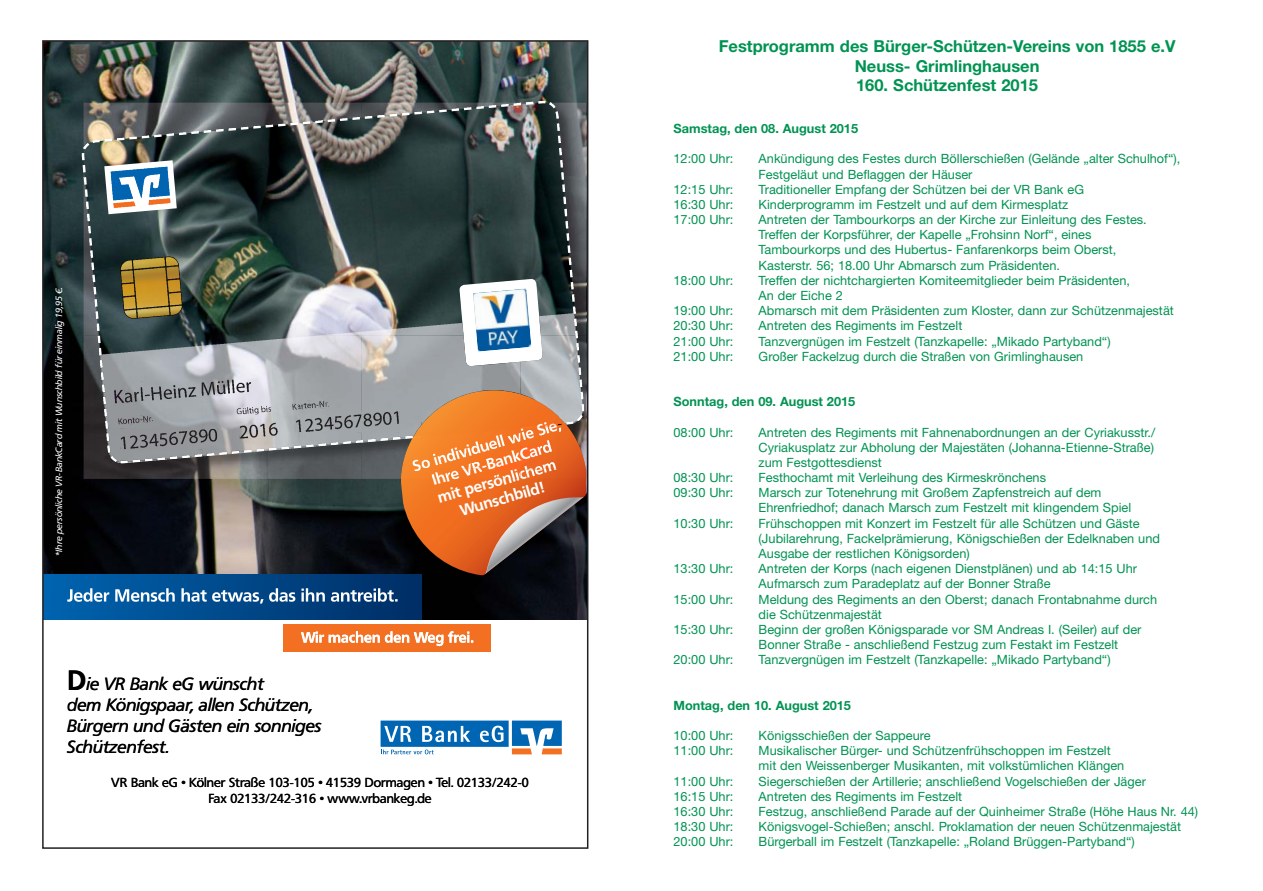
<style>
.page{position:relative;width:1263px;height:891px;background:#fff}
.page>*{position:absolute;margin:0;border:0;box-sizing:border-box;transform-origin:0 0}
.t1{font:17.55px/21px "Frutiger VR Italic+T42+NUIIBZ";color:#000}
.t2{font:700 16.5px/19.6px "Helvetica Neue";color:#009352;text-align:center}
.t3{font:15.45px/18.5px "Frutiger VR Bold+T42+BKIBDC";color:#fff;text-align:center}
.t4{font:12.9px "Frutiger VR Roman+T42+SBOMHK";color:#000}
.t5{font:12.75px/15.1px "Helvetica Neue";color:#009352}
.t6{font:700 12.75px "Helvetica Neue";color:#009352}
.t7{font:9px "Frutiger VR Italic+T42+NUIIBZ";color:#fff}
.s1{font-family:"Frutiger VR Bold+T42+BKIBDC";font-size:27.75px}
</style>
<div class="page">
<img style="left:45px;top:43px;width:540px;height:576px">
<img style="left:45px;top:574px;width:376px;height:45px">
<svg style="left:67px;top:588px;width:330px;height:15px"></svg>
<div style="left:283px;top:624px;width:208px;height:27px;background:#f36f21"></div>
<svg style="left:380px;top:720px;width:181px;height:34px"></svg>
<img style="left:401px;top:506px;width:184px;height:69px">
<img style="left:484px;top:506px;width:100px;height:68px">
<svg style="left:484px;top:512px;width:43px;height:62px;background:#996853"></svg>
<img style="left:80px;top:99px;width:505px;height:407px">
<img style="left:520px;top:468px;width:37px;height:10px">
<img style="left:520px;top:471px;width:26px;height:7px">
<img style="left:520px;top:425px;width:37px;height:43px">
<img style="left:520px;top:432px;width:28px;height:9px">
<img style="left:557px;top:424px;width:28px;height:54px">
<svg style="left:301px;top:631px;width:172px;height:15px"></svg>
<p class="t7" style="left:55px;top:555px;width:270px;rotate:-90deg">*Ihre persönliche VR-BankCard mit Wunschbild für einmalig 19,95 €.</p>
<p class="t3" style="left:435px;top:488px;width:124px;rotate:-16deg">mit persönlichem<br>Wunschbild!</p>
<h1 class="t1" style="left:67px;top:674px;width:255px"><span class="s1">D</span>ie VR Bank eG wünscht<br>dem Königspaar, allen Schützen,<br>Bürgern und Gästen ein sonniges<br>Schützenfest.</h1>
<p class="t4" style="left:208px;top:792px;width:225px">Fax 02133/242-316 • www.vrbankeg.de</p>
<p class="t4" style="left:111px;top:777px;width:419px">VR Bank eG • Kölner Straße 103-105 • 41539 Dormagen • Tel. 02133/242-0</p>
<p class="t2" style="left:718px;top:38px;width:458px">Festprogramm des Bürger-Schützen-Vereins von 1855 e.V<br>Neuss- Grimlinghausen<br>160. Schützenfest 2015</p>
<p class="t6" style="left:673px;top:124px;width:186px">Samstag, den 08. August 2015</p>
<p class="t5" style="left:673px;top:152px;width:61px">12:00 Uhr:</p>
<p class="t5" style="left:758px;top:152px;width:423px">Ankündigung des Festes durch Böllerschießen (Gelände „alter Schulhof“),<br>Festgeläut und Beflaggen der Häuser</p>
<p class="t5" style="left:673px;top:183px;width:61px">12:15 Uhr:</p>
<p class="t5" style="left:758px;top:183px;width:327px">Traditioneller Empfang der Schützen bei der VR Bank eG</p>
<p class="t5" style="left:673px;top:198px;width:61px">16:30 Uhr:</p>
<p class="t5" style="left:758px;top:198px;width:311px">Kinderprogramm im Festzelt und auf dem Kirmesplatz</p>
<p class="t5" style="left:673px;top:213px;width:61px">17:00 Uhr:</p>
<p class="t5" style="left:758px;top:213px;width:389px">Antreten der Tambourkorps an der Kirche zur Einleitung des Festes.<br>Treffen der Korpsführer, der Kapelle „Frohsinn Norf“, eines Tambourkorps und des Hubertus- Fanfarenkorps beim Oberst, Kasterstr. 56; 18.00 Uhr Abmarsch zum Präsidenten.</p>
<p class="t5" style="left:673px;top:274px;width:61px">18:00 Uhr:</p>
<p class="t5" style="left:758px;top:274px;width:373px">Treffen der nichtchargierten Komiteemitglieder beim Präsidenten,<br>An der Eiche 2</p>
<p class="t5" style="left:673px;top:304px;width:61px">19:00 Uhr:</p>
<p class="t5" style="left:758px;top:304px;width:416px">Abmarsch mit dem Präsidenten zum Kloster, dann zur Schützenmajestät</p>
<p class="t5" style="left:673px;top:319px;width:61px">20:30 Uhr:</p>
<p class="t5" style="left:758px;top:319px;width:205px">Antreten des Regiments im Festzelt</p>
<p class="t5" style="left:673px;top:334px;width:61px">21:00 Uhr:</p>
<p class="t5" style="left:758px;top:334px;width:353px">Tanzvergnügen im Festzelt (Tanzkapelle: „Mikado Partyband“)</p>
<p class="t5" style="left:673px;top:350px;width:61px">21:00 Uhr:</p>
<p class="t5" style="left:758px;top:350px;width:326px">Großer Fackelzug durch die Straßen von Grimlinghausen</p>
<p class="t6" style="left:673px;top:397px;width:183px">Sonntag, den 09. August 2015</p>
<p class="t5" style="left:673px;top:425px;width:61px">08:00 Uhr:</p>
<p class="t5" style="left:758px;top:425px;width:398px;text-align:justify">Antreten des Regiments mit Fahnenabordnungen an der Cyriakusstr./ Cyriakusplatz zur Abholung der Majestäten (Johanna-Etienne-Straße) zum Festgottesdienst</p>
<p class="t5" style="left:673px;top:471px;width:61px">08:30 Uhr:</p>
<p class="t5" style="left:758px;top:471px;width:289px">Festhochamt mit Verleihung des Kirmeskrönchens</p>
<p class="t5" style="left:673px;top:486px;width:61px">09:30 Uhr:</p>
<p class="t5" style="left:758px;top:486px;width:374px">Marsch zur Totenehrung mit Großem Zapfenstreich auf dem<br>Ehrenfriedhof; danach Marsch zum Festzelt mit klingendem Spiel</p>
<p class="t5" style="left:673px;top:516px;width:61px">10:30 Uhr:</p>
<p class="t5" style="left:758px;top:516px;width:403px">Frühschoppen mit Konzert im Festzelt für alle Schützen und Gäste (Jubilarehrung, Fackelprämierung, Königschießen der Edelknaben und<br>Ausgabe der restlichen Königsorden)</p>
<p class="t5" style="left:673px;top:562px;width:61px">13:30 Uhr:</p>
<p class="t5" style="left:758px;top:562px;width:380px">Antreten der Korps (nach eigenen Dienstplänen) und ab 14:15 Uhr<br>Aufmarsch zum Paradeplatz auf der Bonner Straße</p>
<p class="t5" style="left:673px;top:592px;width:61px">15:00 Uhr:</p>
<p class="t5" style="left:758px;top:592px;width:400px">Meldung des Regiments an den Oberst; danach Frontabnahme durch die Schützenmajestät</p>
<p class="t5" style="left:673px;top:622px;width:61px">15:30 Uhr:</p>
<p class="t5" style="left:758px;top:622px;width:384px">Beginn der großen Königsparade vor SM Andreas I. (Seiler) auf der<br>Bonner Straße - anschließend Festzug zum Festakt im Festzelt</p>
<p class="t5" style="left:673px;top:653px;width:61px">20:00 Uhr:</p>
<p class="t5" style="left:758px;top:653px;width:353px">Tanzvergnügen im Festzelt (Tanzkapelle: „Mikado Partyband“)</p>
<p class="t6" style="left:673px;top:700px;width:179px">Montag, den 10. August 2015</p>
<p class="t5" style="left:673px;top:729px;width:61px">10:00 Uhr:</p>
<p class="t5" style="left:758px;top:729px;width:173px">Königsschießen der Sappeure</p>
<p class="t5" style="left:673px;top:744px;width:61px">11:00 Uhr:</p>
<p class="t5" style="left:758px;top:744px;width:367px">Musikalischer Bürger- und Schützenfrühschoppen im Festzelt mit den Weissenberger Musikanten, mit volkstümlichen Klängen</p>
<p class="t5" style="left:673px;top:774px;width:61px">11:00 Uhr:</p>
<p class="t5" style="left:758px;top:774px;width:389px">Siegerschießen der Artillerie; anschließend Vogelschießen der Jäger</p>
<p class="t5" style="left:673px;top:789px;width:61px">16:15 Uhr:</p>
<p class="t5" style="left:758px;top:789px;width:205px">Antreten des Regiments im Festzelt</p>
<p class="t5" style="left:673px;top:804px;width:61px">16:30 Uhr:</p>
<p class="t5" style="left:758px;top:804px;width:441px">Festzug, anschließend Parade auf der Quinheimer Straße (Höhe Haus Nr. 44)</p>
<p class="t5" style="left:673px;top:819px;width:61px">18:30 Uhr:</p>
<p class="t5" style="left:758px;top:819px;width:424px">Königsvogel-Schießen; anschl. Proklamation der neuen Schützenmajestät</p>
<p class="t5" style="left:673px;top:835px;width:61px">20:00 Uhr:</p>
<p class="t5" style="left:758px;top:835px;width:377px">Bürgerball im Festzelt (Tanzkapelle: „Roland Brüggen-Partyband“)</p>
</div>
